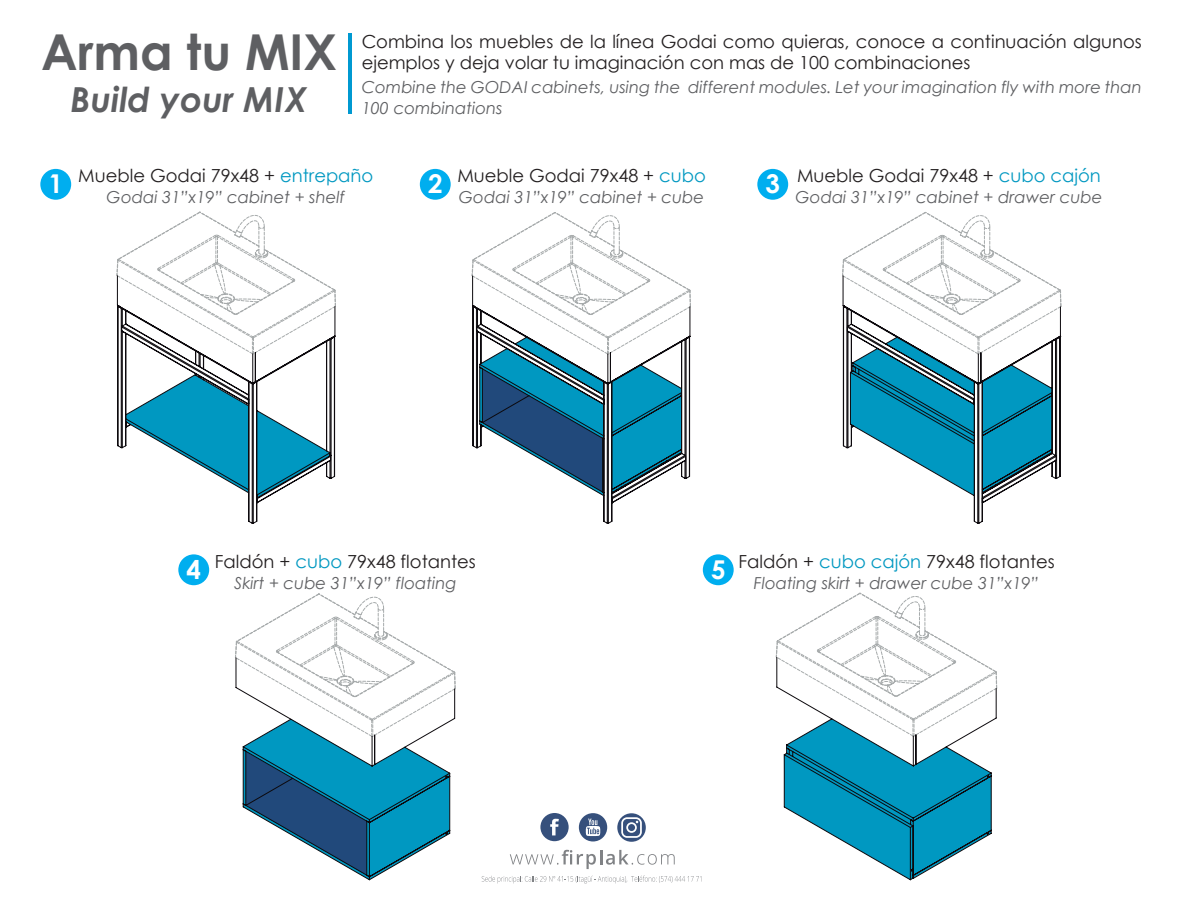
<style>
.page{position:relative;width:1188px;height:918px;background:#fff}
.page>*{position:absolute;margin:0;border:0;box-sizing:border-box;transform-origin:0 0}
.t1{font:700 49.5px "Century Gothic";color:#5e5f62}
.t2{font:italic 700 34.5px "Century Gothic";color:#5e5f62}
.t3{font:700 25.95px "Century Gothic";color:#fff}
.t4{font:18px/21.6px "Century Gothic";color:#231f20}
.t5{font:italic 16.5px/21px "Century Gothic";color:#5e5f62}
.s1{color:#0098c1}
</style>
<div class="page">
<svg style="left:617px;top:813px;width:29px;height:29px"></svg>
<svg style="left:621px;top:817px;width:21px;height:21px"></svg>
<svg style="left:510px;top:850px;width:165px;height:19px"></svg>
<svg style="left:482px;top:876px;width:219px;height:7px"></svg>
<div style="left:579px;top:813px;width:28px;height:28px;background:#36507c;border-radius:14px"></div>
<svg style="left:586px;top:819px;width:14px;height:17px"></svg>
<div style="left:540px;top:813px;width:29px;height:28px;background:#36507c;border-radius:50%"></div>
<svg style="left:550px;top:819px;width:9px;height:16px"></svg>
<svg style="left:116px;top:211px;width:194px;height:64px"></svg>
<svg style="left:116px;top:275px;width:220px;height:249px"></svg>
<svg style="left:471px;top:212px;width:193px;height:64px"></svg>
<svg style="left:472px;top:275px;width:219px;height:249px"></svg>
<svg style="left:842px;top:212px;width:220px;height:125px"></svg>
<svg style="left:842px;top:275px;width:219px;height:249px"></svg>
<svg style="left:235px;top:593px;width:194px;height:64px"></svg>
<svg style="left:235px;top:657px;width:221px;height:224px"></svg>
<svg style="left:775px;top:592px;width:223px;height:97px"></svg>
<svg style="left:776px;top:657px;width:221px;height:224px"></svg>
<div style="left:40px;top:169px;width:31px;height:31px;background:#00aeef;border-radius:50%"></div>
<div style="left:178px;top:554px;width:31px;height:31px;background:#00aeef;border-radius:50%"></div>
<div style="left:703px;top:554px;width:31px;height:31px;background:#00aeef;border-radius:50%"></div>
<div style="left:757px;top:169px;width:31px;height:31px;background:#00aeef;border-radius:50%"></div>
<div style="left:420px;top:169px;width:31px;height:31px;background:#00aeef;border-radius:50%"></div>
<hr style="left:348px;top:33px;width:3px;height:81px;background:#0099d1">
<h1 class="t1" style="left:41px;top:15px;width:298px">Arma tu MIX</h1>
<h2 class="t2" style="left:70px;top:73px;width:239px">Build your MIX</h2>
<p class="t4" style="left:362px;top:30px;width:782px">Combina los muebles de la línea Godai como quieras, conoce a continuación algunos ejemplos y deja volar tu imaginación con mas de 100 combinaciones</p>
<p class="t5" style="left:362px;top:77px;width:782px">Combine the GODAI cabinets, using the different modules. Let your imagination fly with more than<br>100 combinations</p>
<h3 class="t3" style="left:49px;top:164px;width:16px">1</h3>
<p class="t4" style="left:78px;top:165px;width:297px">Mueble Godai 79x48 + <span class="s1">entrepaño</span></p>
<p class="t5" style="left:107px;top:186px;width:240px">Godai 31”x19” cabinet + shelf</p>
<p class="t4" style="left:457px;top:165px;width:250px">Mueble Godai 79x48 + <span class="s1">cubo</span></p>
<p class="t5" style="left:459px;top:186px;width:247px">Godai 31”x19” cabinet + cube</p>
<h3 class="t3" style="left:428px;top:164px;width:16px">2</h3>
<h3 class="t3" style="left:766px;top:164px;width:16px">3</h3>
<p class="t4" style="left:797px;top:165px;width:305px">Mueble Godai 79x48 + <span class="s1">cubo cajón</span></p>
<p class="t5" style="left:796px;top:186px;width:308px">Godai 31”x19” cabinet + drawer cube</p>
<p class="t4" style="left:215px;top:550px;width:262px">Faldón + <span class="s1">cubo</span> 79x48 flotantes</p>
<p class="t5" style="left:234px;top:572px;width:224px">Skirt + cube 31”x19” floating</p>
<h3 class="t3" style="left:187px;top:550px;width:16px">4</h3>
<h3 class="t3" style="left:711px;top:550px;width:16px">5</h3>
<p class="t4" style="left:739px;top:550px;width:318px">Faldón + <span class="s1">cubo cajón</span> 79x48 flotantes</p>
<p class="t5" style="left:754px;top:572px;width:286px">Floating skirt + drawer cube 31”x19”</p>
</div>
